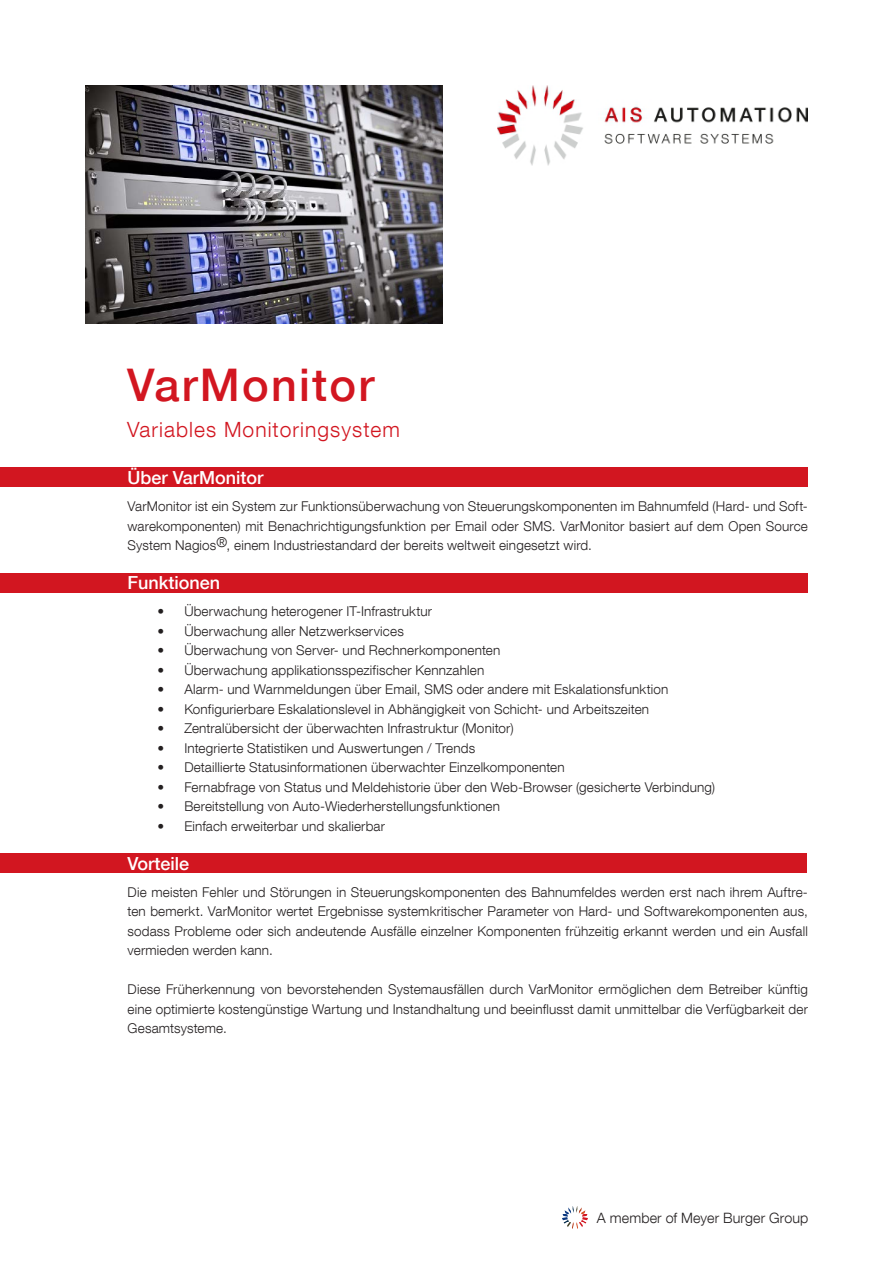
<style>
.page{position:relative;width:893px;height:1263px;background:#fff}
.page>*{position:absolute;margin:0;border:0;box-sizing:border-box;transform-origin:0 0}
.t1{font:500 45px "Helvetica MB 65";letter-spacing:.05em;color:#d21620}
.t2{font:300 21px "Helvetica MB 45";letter-spacing:.05em;color:#d21620}
.Balkentitel_weiss{font:500 18px "Helvetica MB 65";color:#fff}
.t3{font:300 14.25px "Helvetica MB 45";letter-spacing:.01em;color:#231f20}
.Aufzählungen{font:300 13.5px/19.5px "Helvetica MB 45";letter-spacing:.01em;color:#231f20;text-align:justify}
</style>
<div class="page">
<div style="left:0;top:468px;width:808px;height:19px;background:#d21620"></div>
<div style="left:0;top:573px;width:808px;height:19px;background:#d21620"></div>
<div style="left:0;top:853px;width:806px;height:20px;background:#d21620"></div>
<img style="left:85px;top:85px;width:357px;height:239px">
<img style="left:563px;top:1206px;width:24px;height:23px">
<img style="left:497px;top:85px;width:311px;height:81px">
<p class="t1" style="left:127px;top:357px;width:249px">VarMonitor</p>
<p class="t2" style="left:127px;top:416px;width:274px">Variables Monitoringsystem</p>
<p class="Balkentitel_weiss" style="left:128px;top:466px;width:138px">Über VarMonitor</p>
<p class="Aufzählungen" style="left:128px;top:496px;width:682px">VarMonitor ist ein System zur Funktionsüberwachung von Steuerungskomponenten im Bahnumfeld (Hard- und Soft&shy;warekomponenten) mit Benachrichtigungsfunktion per Email oder SMS. VarMonitor basiert auf dem Open Source System Nagios®, einem Industriestandard der bereits weltweit eingesetzt wird.</p>
<p class="Balkentitel_weiss" style="left:128px;top:571px;width:94px">Funktionen</p>
<p class="Aufzählungen" style="left:157px;top:601px;width:276px">• Überwachung heterogener IT-Infrastruktur</p>
<p class="Aufzählungen" style="left:157px;top:621px;width:248px">• Überwachung aller Netzwerkservices</p>
<p class="Aufzählungen" style="left:157px;top:640px;width:345px">• Überwachung von Server- und Rechnerkomponenten</p>
<p class="Aufzählungen" style="left:157px;top:660px;width:328px">• Überwachung applikationsspezifischer Kennzahlen</p>
<p class="Aufzählungen" style="left:157px;top:679px;width:512px">• Alarm- und Warnmeldungen über Email, SMS oder andere mit Eskalationsfunktion</p>
<p class="Aufzählungen" style="left:157px;top:699px;width:493px">• Konfigurierbare Eskalationslevel in Abhängigkeit von Schicht- und Arbeitszeiten</p>
<p class="Aufzählungen" style="left:157px;top:718px;width:358px">• Zentralübersicht der überwachten Infrastruktur (Monitor)</p>
<p class="Aufzählungen" style="left:157px;top:738px;width:319px">• Integrierte Statistiken und Auswertungen / Trends</p>
<p class="Aufzählungen" style="left:157px;top:757px;width:409px">• Detaillierte Statusinformationen überwachter Einzelkomponenten</p>
<p class="Aufzählungen" style="left:157px;top:777px;width:559px">• Fernabfrage von Status und Meldehistorie über den Web-Browser (gesicherte Verbindung)</p>
<p class="Aufzählungen" style="left:157px;top:796px;width:344px">• Bereitstellung von Auto-Wiederherstellungsfunktionen</p>
<p class="Aufzählungen" style="left:157px;top:816px;width:229px">• Einfach erweiterbar und skalierbar</p>
<p class="Balkentitel_weiss" style="left:128px;top:852px;width:63px">Vorteile</p>
<p class="Aufzählungen" style="left:128px;top:882px;width:682px">Die meisten Fehler und Störungen in Steuerungskomponenten des Bahnumfeldes werden erst nach ihrem Auftre&shy;ten bemerkt. VarMonitor wertet Ergebnisse systemkritischer Parameter von Hard- und Softwarekomponenten aus, sodass Probleme oder sich andeutende Ausfälle einzelner Komponenten frühzeitig erkannt werden und ein Ausfall vermieden werden kann.</p>
<p class="Aufzählungen" style="left:128px;top:979px;width:682px">Diese Früherkennung von bevorstehenden Systemausfällen durch VarMonitor ermöglichen dem Betreiber künftig eine optimierte kostengünstige Wartung und Instandhaltung und beeinflusst damit unmittelbar die Verfügbarkeit der Gesamtsysteme.</p>
<p class="t3" style="left:597px;top:1209px;width:213px">A member of Meyer Burger Group</p>
</div>
